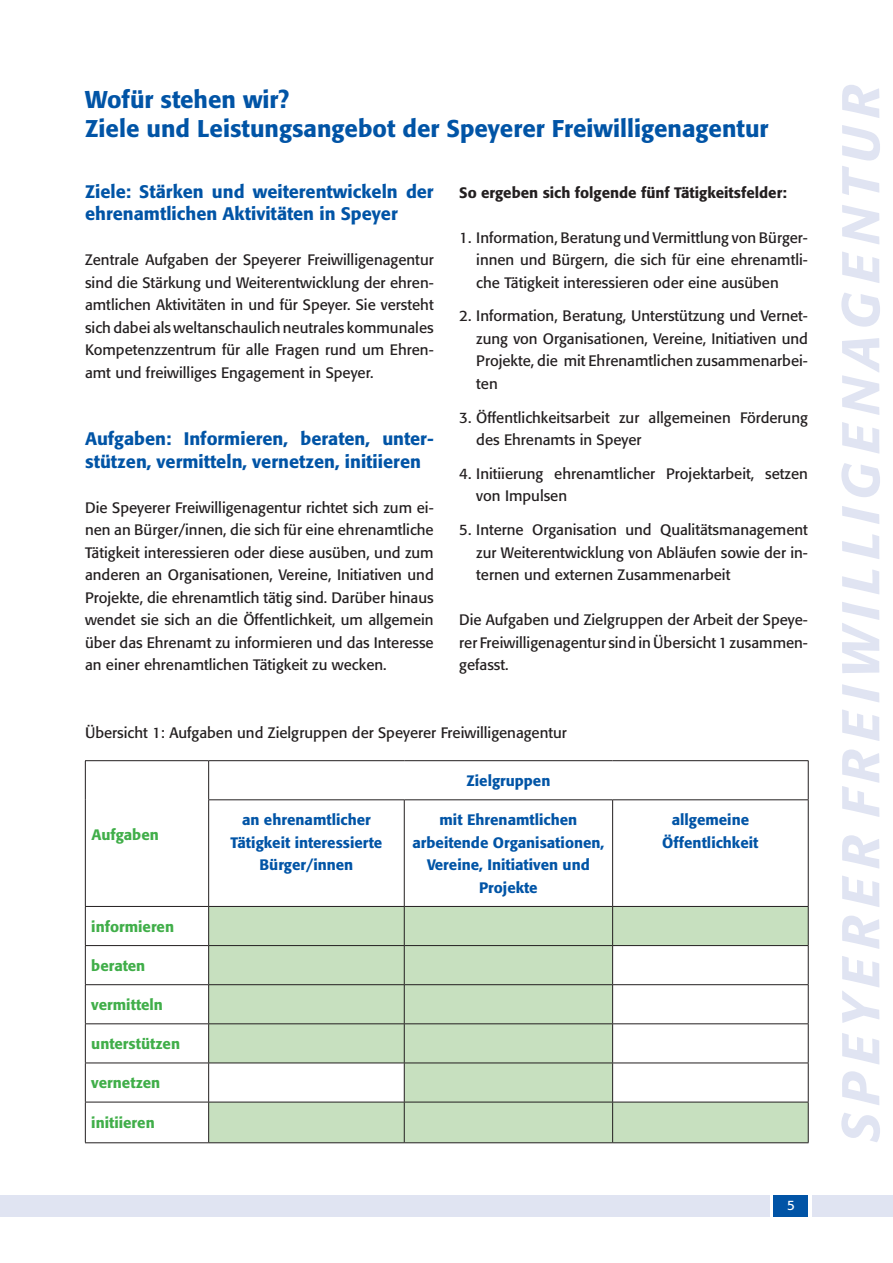
<style>
.page{position:relative;width:893px;height:1263px;background:#fff}
.page>*{position:absolute;margin:0;border:0;box-sizing:border-box;transform-origin:0 0}
.t1{font:italic 500 52.5px "Formata";letter-spacing:.16em;color:#e0e4f2}
.t2{font:500 24px/29.5px "Formata";color:#0154a6}
.t3{font:500 18px/22.5px "Formata";color:#0154a6}
.t4{font:15px/22.5px "Formata";color:#231f20;text-align:justify}
.t5{font:500 15px/22.5px "Formata";color:#0154a6;text-align:center}
.t6{font:500 15px "Formata";color:#40ae49}
.t7{font:500 15px "Formata";color:#231f20}
.t8{font:13.5px "Formata";color:#fff}
</style>
<div class="page">
<div style="left:0;top:1195px;width:770px;height:21px;background:#e0e4f2"></div>
<div style="left:812px;top:1195px;width:81px;height:21px;background:#e0e4f2"></div>
<div style="left:774px;top:1195px;width:34px;height:21px;background:#0154a6"></div>
<svg style="left:209px;top:907px;width:599px;height:235px;fill:#c7e0bf"></svg>
<hr style="left:85px;top:760px;width:124px;height:1px;background:#231f20">
<hr style="left:85px;top:761px;width:1px;height:39px;background:#231f20">
<hr style="left:209px;top:760px;width:195px;height:1px;background:#231f20">
<hr style="left:208px;top:761px;width:1px;height:38px;background:#231f20">
<hr style="left:404px;top:760px;width:209px;height:1px;background:#231f20">
<hr style="left:613px;top:760px;width:195px;height:1px;background:#231f20">
<hr style="left:808px;top:761px;width:1px;height:38px;background:#231f20">
<hr style="left:85px;top:800px;width:1px;height:106px;background:#231f20">
<hr style="left:208px;top:799px;width:196px;height:1px;background:#231f20">
<hr style="left:208px;top:800px;width:1px;height:106px;background:#231f20">
<hr style="left:404px;top:799px;width:209px;height:1px;background:#231f20">
<hr style="left:404px;top:800px;width:1px;height:106px;background:#231f20">
<hr style="left:613px;top:799px;width:195px;height:1px;background:#231f20">
<hr style="left:612px;top:800px;width:1px;height:106px;background:#231f20">
<hr style="left:808px;top:800px;width:1px;height:106px;background:#231f20">
<hr style="left:85px;top:906px;width:124px;height:1px;background:#231f20">
<hr style="left:85px;top:907px;width:1px;height:38px;background:#231f20">
<hr style="left:209px;top:906px;width:195px;height:1px;background:#231f20">
<hr style="left:208px;top:907px;width:1px;height:38px;background:#231f20">
<hr style="left:404px;top:906px;width:209px;height:1px;background:#231f20">
<hr style="left:404px;top:907px;width:1px;height:38px;background:#231f20">
<hr style="left:613px;top:906px;width:195px;height:1px;background:#231f20">
<hr style="left:612px;top:907px;width:1px;height:38px;background:#231f20">
<hr style="left:808px;top:907px;width:1px;height:38px;background:#231f20">
<hr style="left:85px;top:945px;width:124px;height:1px;background:#231f20">
<hr style="left:85px;top:946px;width:1px;height:38px;background:#231f20">
<hr style="left:209px;top:945px;width:195px;height:1px;background:#231f20">
<hr style="left:208px;top:946px;width:1px;height:38px;background:#231f20">
<hr style="left:404px;top:945px;width:209px;height:1px;background:#231f20">
<hr style="left:404px;top:946px;width:1px;height:38px;background:#231f20">
<hr style="left:613px;top:945px;width:195px;height:1px;background:#231f20">
<hr style="left:612px;top:946px;width:1px;height:38px;background:#231f20">
<hr style="left:808px;top:946px;width:1px;height:38px;background:#231f20">
<hr style="left:85px;top:984px;width:124px;height:1px;background:#231f20">
<hr style="left:85px;top:985px;width:1px;height:38px;background:#231f20">
<hr style="left:209px;top:984px;width:195px;height:1px;background:#231f20">
<hr style="left:208px;top:985px;width:1px;height:38px;background:#231f20">
<hr style="left:404px;top:984px;width:209px;height:1px;background:#231f20">
<hr style="left:404px;top:985px;width:1px;height:38px;background:#231f20">
<hr style="left:613px;top:984px;width:195px;height:1px;background:#231f20">
<hr style="left:612px;top:985px;width:1px;height:38px;background:#231f20">
<hr style="left:808px;top:985px;width:1px;height:38px;background:#231f20">
<hr style="left:85px;top:1023px;width:124px;height:1px;background:#231f20">
<hr style="left:85px;top:1024px;width:1px;height:39px;background:#231f20">
<hr style="left:209px;top:1023px;width:195px;height:1px;background:#231f20">
<hr style="left:208px;top:1024px;width:1px;height:39px;background:#231f20">
<hr style="left:404px;top:1023px;width:209px;height:1px;background:#231f20">
<hr style="left:404px;top:1024px;width:1px;height:39px;background:#231f20">
<hr style="left:613px;top:1023px;width:195px;height:1px;background:#231f20">
<hr style="left:612px;top:1024px;width:1px;height:39px;background:#231f20">
<hr style="left:808px;top:1024px;width:1px;height:39px;background:#231f20">
<hr style="left:85px;top:1063px;width:124px;height:1px;background:#231f20">
<hr style="left:85px;top:1063px;width:1px;height:39px;background:#231f20">
<hr style="left:209px;top:1063px;width:195px;height:1px;background:#231f20">
<hr style="left:208px;top:1063px;width:1px;height:39px;background:#231f20">
<hr style="left:404px;top:1063px;width:209px;height:1px;background:#231f20">
<hr style="left:404px;top:1063px;width:1px;height:39px;background:#231f20">
<hr style="left:613px;top:1063px;width:195px;height:1px;background:#231f20">
<hr style="left:612px;top:1063px;width:1px;height:39px;background:#231f20">
<hr style="left:808px;top:1063px;width:1px;height:39px;background:#231f20">
<hr style="left:85px;top:1102px;width:124px;height:1px;background:#231f20">
<hr style="left:85px;top:1102px;width:1px;height:40px;background:#231f20">
<hr style="left:209px;top:1102px;width:195px;height:1px;background:#231f20">
<hr style="left:208px;top:1102px;width:1px;height:40px;background:#231f20">
<hr style="left:404px;top:1102px;width:209px;height:1px;background:#231f20">
<hr style="left:404px;top:1102px;width:1px;height:40px;background:#231f20">
<hr style="left:613px;top:1102px;width:195px;height:1px;background:#231f20">
<hr style="left:612px;top:1102px;width:1px;height:40px;background:#231f20">
<hr style="left:808px;top:1102px;width:1px;height:40px;background:#231f20">
<hr style="left:85px;top:1142px;width:124px;height:1px;background:#231f20">
<hr style="left:209px;top:1142px;width:195px;height:1px;background:#231f20">
<hr style="left:404px;top:1142px;width:209px;height:1px;background:#231f20">
<hr style="left:613px;top:1142px;width:195px;height:1px;background:#231f20">
<h2 class="t2" style="left:85px;top:84px;width:685px">Wofür stehen wir?<br>Ziele und Leistungsangebot der Speyerer Freiwilligenagentur</h2>
<p class="t3" style="left:85px;top:180px;width:350px">Ziele: Stärken und weiterentwickeln der ehrenamtlichen Aktivitäten in Speyer</p>
<p class="t4" style="left:85px;top:248px;width:350px">Zentrale Aufgaben der Speyerer Freiwilligenagentur sind die Stärkung und Weiterentwicklung der ehren&shy;amtlichen Aktivitäten in und für Speyer. Sie versteht sich dabei als weltanschaulich neutrales kommunales Kompetenzzentrum für alle Fragen rund um Ehren&shy;amt und freiwilliges Engagement in Speyer.</p>
<p class="t3" style="left:85px;top:427px;width:350px">Aufgaben: Informieren, beraten, unter&shy;stützen, vermitteln, vernetzen, initiieren</p>
<p class="t4" style="left:85px;top:496px;width:350px">Die Speyerer Freiwilligenagentur richtet sich zum ei&shy;nen an Bürger/innen, die sich für eine ehrenamtliche Tätigkeit interessieren oder diese ausüben, und zum anderen an Organisationen, Vereine, Initiativen und Projekte, die ehrenamtlich tätig sind. Darüber hinaus wendet sie sich an die Öffentlichkeit, um allgemein über das Ehrenamt zu informieren und das Interesse an einer ehrenamtlichen Tätigkeit zu wecken.</p>
<p class="t7" style="left:459px;top:183px;width:329px">So ergeben sich folgende fünf Tätigkeitsfelder:</p>
<p class="t4" style="left:476px;top:226px;width:333px;text-indent:-17px">1. Information, Beratung und Vermittlung von Bürger&shy;innen und Bürgern, die sich für eine ehrenamtli&shy;che Tätigkeit interessieren oder eine ausüben</p>
<p class="t4" style="left:476px;top:305px;width:333px;text-indent:-17px">2. Information, Beratung, Unterstützung und Vernet&shy;zung von Organisationen, Vereine, Initiativen und Projekte, die mit Ehrenamtlichen zusammenarbei&shy;ten</p>
<p class="t4" style="left:476px;top:406px;width:333px;text-indent:-17px">3. Öffentlichkeitsarbeit zur allgemeinen Förderung des Ehrenamts in Speyer</p>
<p class="t4" style="left:476px;top:462px;width:333px;text-indent:-17px">4. Initiierung ehrenamtlicher Projektarbeit, setzen von Impulsen</p>
<p class="t4" style="left:476px;top:518px;width:333px;text-indent:-17px">5. Interne Organisation und Qualitätsmanagement zur Weiterentwicklung von Abläufen sowie der in&shy;ternen und externen Zusammenarbeit</p>
<p class="t4" style="left:459px;top:608px;width:350px">Die Aufgaben und Zielgruppen der Arbeit der Speye&shy;rer Freiwilligenagentur sind in Übersicht 1 zusammen&shy;gefasst.</p>
<p class="t4" style="left:85px;top:721px;width:483px">Übersicht 1: Aufgaben und Zielgruppen der Speyerer Freiwilligenagentur</p>
<p class="t6" style="left:91px;top:825px;width:69px">Aufgaben</p>
<p class="t6" style="left:91px;top:917px;width:84px">informieren</p>
<p class="t6" style="left:91px;top:956px;width:56px">beraten</p>
<p class="t6" style="left:91px;top:996px;width:73px">vermitteln</p>
<p class="t6" style="left:91px;top:1035px;width:90px">unterstützen</p>
<p class="t6" style="left:91px;top:1074px;width:71px">vernetzen</p>
<p class="t6" style="left:91px;top:1113px;width:65px">initiieren</p>
<p class="t5" style="left:466px;top:769px;width:86px">Zielgruppen</p>
<p class="t5" style="left:231px;top:809px;width:153px">an ehrenamtlicher<br>Tätigkeit interessierte<br>Bürger/innen</p>
<p class="t5" style="left:412px;top:809px;width:193px">mit Ehrenamtlichen arbeitende Organisationen,<br>Vereine, Initiativen und<br>Projekte</p>
<p class="t5" style="left:662px;top:809px;width:98px">allgemeine<br>Öffentlichkeit</p>
<p class="t8" style="left:787px;top:1197px;width:9px">5</p>
<h1 class="t1" style="left:828px;top:1143px;width:1059px;rotate:-90deg">SPEYERER FREIWILLIGENAGENTUR</h1>
</div>
